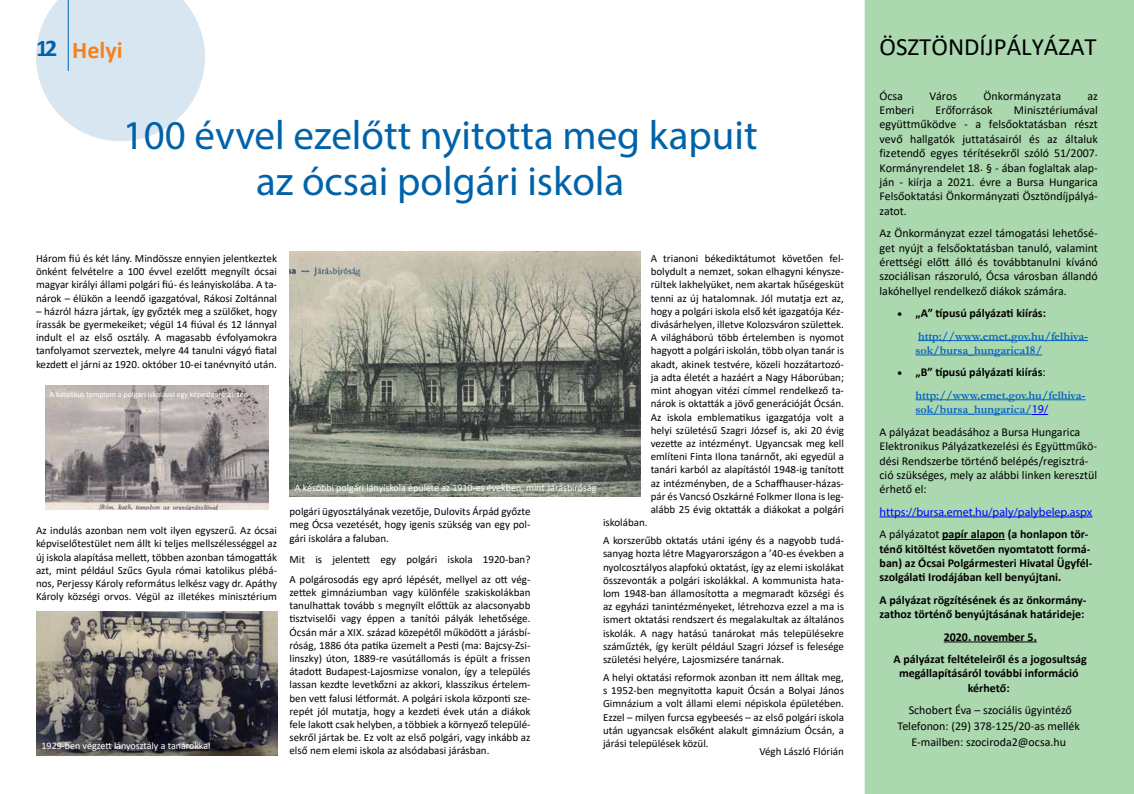
<style>
.page{position:relative;width:1134px;height:794px;background:#fff}
.page>*{position:absolute;margin:0;border:0;box-sizing:border-box;transform-origin:0 0}
.t1{font:41px/46px "Myriad Pro";color:#0063a9;text-align:center}
.t2{font:25px "Calibri";color:#000}
.t3{font:700 24px "Calibri";color:#f58220}
.t4{font:12px/14.4px "Calibri";color:#000;text-align:justify}
.t5{font:700 12px/14.4px "Calibri";color:#000}
.t6{font:700 12px/14.4px "Garamond";color:#0563c1}
.t7{font:12px "Myriad Pro";color:#00f}
.t8{font:11px/13.2px "Calibri";color:#000;text-align:justify}
.t9{font:10px "Calibri";color:#fff}
.t10{font:8px "Calibri";color:#fff}
.s1{color:#0063a9}
.s2{font-weight:400}
.s3{font-family:"Myriad Pro";font-weight:400;color:#00f}
</style>
<div class="page">
<svg style="left:36px;top:0;width:169px;height:141px"></svg>
<img style="left:289px;top:251px;width:351px;height:246px">
<img style="left:36px;top:611px;width:241px;height:144px">
<img style="left:45px;top:386px;width:223px;height:124px">
<div style="left:865px;top:0;width:269px;height:794px;background:#abd8ae"></div>
<hr style="left:918px;top:340px;width:170px;height:1px;background:#0563c1">
<hr style="left:915px;top:355px;width:127px;height:1px;background:#0563c1">
<hr style="left:915px;top:399px;width:170px;height:1px;background:#0563c1">
<hr style="left:915px;top:414px;width:117px;height:1px;background:#0563c1">
<svg style="left:1032px;top:414px;width:16px;height:1px"></svg>
<hr style="left:879px;top:516px;width:213px;height:1px;background:#00f">
<hr style="left:942px;top:539px;width:63px;height:1px;background:#000">
<hr style="left:944px;top:641px;width:93px;height:1px;background:#000">
<h3 class="t3" style="left:36px;top:33px;width:88px"><span class="s1">12</span> Helyi</h3>
<h1 class="t1" style="left:123px;top:112px;width:636px">100 évvel ezelőtt nyitotta meg kapuit az ócsai polgári iskola</h1>
<p class="t8" style="left:36px;top:251px;width:243px">Három fiú és két lány. Mindössze ennyien jelentkeztek önként felvételre a 100 évvel ezelőtt megnyílt ócsai magyar királyi állami polgári fiú- és leányiskolába. A ta&shy;nárok – élükön a leendő igazgatóval, Rákosi Zoltánnal</p>
<p class="t8" style="left:36px;top:304px;width:243px">– házról házra jártak, így győzték meg a szülőket, hogy írassák be gyermekeiket; végül 14 fiúval és 12 lánnyal indult el az első osztály. A magasabb évfolyamokra tanfolyamot szerveztek, melyre 44 tanulni vágyó fiatal kezdett el járni az 1920. október 10-ei tanévnyitó után.</p>
<p class="t10" style="left:50px;top:388px;width:200px">A katolikus templom a polgári iskolával egy képeslaprészleten</p>
<p class="t8" style="left:36px;top:523px;width:243px">Az indulás azonban nem volt ilyen egyszerű. Az ócsai képviselőtestület nem állt ki teljes mellszélességgel az új iskola alapítása mellett, többen azonban támogatták azt, mint például Szűcs Gyula római katolikus plébá&shy;nos, Perjessy Károly református lelkész vagy dr. Apáthy Károly községi orvos. Végül az illetékes minisztérium</p>
<p class="t9" style="left:42px;top:738px;width:170px">1929-ben végzett lányosztály a tanárokkal</p>
<p class="t8" style="left:651px;top:251px;width:195px">A trianoni békediktátumot követően fel&shy;bolydult a nemzet, sokan elhagyni kénysze&shy;rültek lakhelyüket, nem akartak hűségesküt tenni az új hatalomnak. Jól mutatja ezt az, hogy a polgári iskola első két igazgatója Kéz&shy;divásárhelyen, illetve Kolozsváron születtek.<br>A világháború több értelemben is nyomot hagyott a polgári iskolán, több olyan tanár is akadt, akinek testvére, közeli hozzátartozó&shy;ja adta életét a hazáért a Nagy Háborúban; mint ahogyan vitézi címmel rendelkező ta&shy;nárok is oktatták a jövő generációját Ócsán.<br>Az iskola emblematikus igazgatója volt a helyi születésű Szagri József is, aki 20 évig vezette az intézményt. Ugyancsak meg kell említeni Finta Ilona tanárnőt, aki egyedül a tanári karból az alapítástól 1948-ig tanított az intézményben, de a Schaffhauser-házas&shy;pár és Vancsó Oszkárné Folkmer Ilona is leg&shy;alább 25 évig oktatták a diákokat a polgári</p>
<p class="t8" style="left:603px;top:513px;width:242px;line-height:18px">iskolában.<br>A korszerűbb oktatás utáni igény és a nagyobb tudá-</p>
<p class="t8" style="left:603px;top:547px;width:243px">sanyag hozta létre Magyarországon a ’40-es években a nyolcosztályos alapfokú oktatást, így az elemi iskolákat összevonták a polgári iskolákkal. A kommunista hata&shy;lom 1948-ban államosította a megmaradt községi és az egyházi tanintézményeket, létrehozva ezzel a ma is ismert oktatási rendszert és megalakultak az általános iskolák. A nagy hatású tanárokat más településekre száműzték, így került például Szagri József is felesége születési helyére, Lajosmizsére tanárnak.</p>
<p class="t8" style="left:603px;top:670px;width:243px">A helyi oktatási reformok azonban itt nem álltak meg, s 1952-ben megnyitotta kapuit Ócsán a Bolyai János Gimnázium a volt állami elemi népiskola épületében.<br>Ezzel – milyen furcsa egybeesés – az első polgári iskola után ugyancsak elsőként alakult gimnázium Ócsán, a járási települések közül.</p>
<p class="t8" style="left:759px;top:744px;width:86px">Végh László Flórián</p>
<p class="t9" style="left:295px;top:481px;width:303px">A későbbi polgári lányiskola épülete az 1910-es években, mint Járásbíróság</p>
<p class="t8" style="left:289px;top:504px;width:243px">polgári ügyosztályának vezetője, Dulovits Árpád győzte meg Ócsa vezetését, hogy igenis szükség van egy pol&shy;gári iskolára a faluban.</p>
<p class="t8" style="left:289px;top:549px;width:242px;line-height:20px">Mit is jelentett egy polgári iskola 1920-ban?<br>A polgárosodás egy apró lépését, mellyel az ott vég-</p>
<p class="t8" style="left:289px;top:585px;width:243px">zettek gimnáziumban vagy különféle szakiskolákban tanulhattak tovább s megnyílt előttük az alacsonyabb tisztviselői vagy éppen a tanítói pályák lehetősége.<br>Ócsán már a XIX. század közepétől működött a járásbí&shy;róság, 1886 óta patika üzemelt a Pesti (ma: Bajcsy-Zsi&shy;linszky) úton, 1889-re vasútállomás is épült a frissen átadott Budapest-Lajosmizse vonalon, így a település lassan kezdte levetkőzni az akkori, klasszikus értelem&shy;ben vett falusi létformát. A polgári iskola központi sze&shy;repét jól mutatja, hogy a kezdeti évek után a diákok fele lakott csak helyben, a többiek a környező települé&shy;sekről jártak be. Ez volt az első polgári, vagy inkább az első nem elemi iskola az alsódabasi járásban.</p>
<h2 class="t2" style="left:879px;top:29px;width:219px">ÖSZTÖNDÍJPÁLYÁZAT</h2>
<p class="t4" style="left:879px;top:88px;width:25px">Ócsa</p>
<p class="t4" style="left:929px;top:88px;width:29px">Város</p>
<p class="t4" style="left:983px;top:88px;width:79px">Önkormányzata</p>
<p class="t4" style="left:1087px;top:88px;width:12px">az</p>
<p class="t4" style="left:879px;top:102px;width:36px">Emberi</p>
<p class="t4" style="left:936px;top:102px;width:58px">Erőforrások</p>
<p class="t4" style="left:879px;top:102px;width:220px;text-indent:134px">Minisztériumával együttműködve - a felsőoktatásban részt vevő hallgatók juttatásairól és az általuk fizetendő egyes térítésekről szóló 51/2007.<br>Kormányrendelet 18. § - ában foglaltak alap&shy;ján - kiírja a 2021. évre a Bursa Hungarica Felsőoktatási Önkormányzati Ösztöndíjpályá&shy;zatot.</p>
<p class="t4" style="left:879px;top:226px;width:220px">Az Önkormányzat ezzel támogatási lehetősé&shy;get nyújt a felsőoktatásban tanuló, valamint érettségi előtt álló és továbbtanulni kívánó szociálisan rászoruló, Ócsa városban állandó lakóhellyel rendelkező diákok számára.</p>
<p class="t5" style="left:897px;top:306px;width:150px">• „A” típusú pályázati kiírás:</p>
<p class="t6" style="left:915px;top:329px;width:174px">http://www.emet.gov.hu/felhiva&shy;sok/bursa_hungarica18/</p>
<p class="t5" style="left:897px;top:365px;width:150px">• „B” típusú pályázati kiírás<span class="s2">:</span></p>
<p class="t6" style="left:915px;top:388px;width:172px">http://www.emet.gov.hu/felhiva&shy;sok/bursa_hungarica/<span class="s3">19/</span></p>
<p class="t4" style="left:879px;top:424px;width:219px;text-align:left">A pályázat beadásához a Bursa Hungarica Elektronikus Pályázatkezelési és Együttműkö&shy;dési Rendszerbe történő belépés/regisztrá&shy;ció szükséges, mely az alábbi linken keresztül érhető el:</p>
<p class="t7" style="left:879px;top:504px;width:214px">https://bursa.emet.hu/paly/palybelep.aspx</p>
<p class="t5" style="left:879px;top:527px;width:214px"><span class="s2">A pályázatot</span> papír alapon (a honlapon tör&shy;ténő kitöltést követően nyomtatott formá&shy;ban) az Ócsai Polgármesteri Hivatal Ügyfél&shy;szolgálati Irodájában kell benyújtani.</p>
<p class="t5" style="left:879px;top:592px;width:208px">A pályázat rögzítésének és az önkormány&shy;zathoz történő benyújtásának határideje:</p>
<p class="t5" style="left:893px;top:625px;width:195px;line-height:22.4px;text-align:center">2020. november 5.<br>A pályázat feltételeiről és a jogosultság</p>
<p class="t5" style="left:899px;top:666px;width:181px;text-align:center">megállapításáról további információ kérhető:</p>
<p class="t4" style="left:897px;top:702px;width:184px;line-height:16px;text-align:center">Schobert Éva – szociális ügyintéző<br>Telefonon: (29) 378-125/20-as mellék<br>E-mailben: szociroda2@ocsa.hu</p>
</div>
